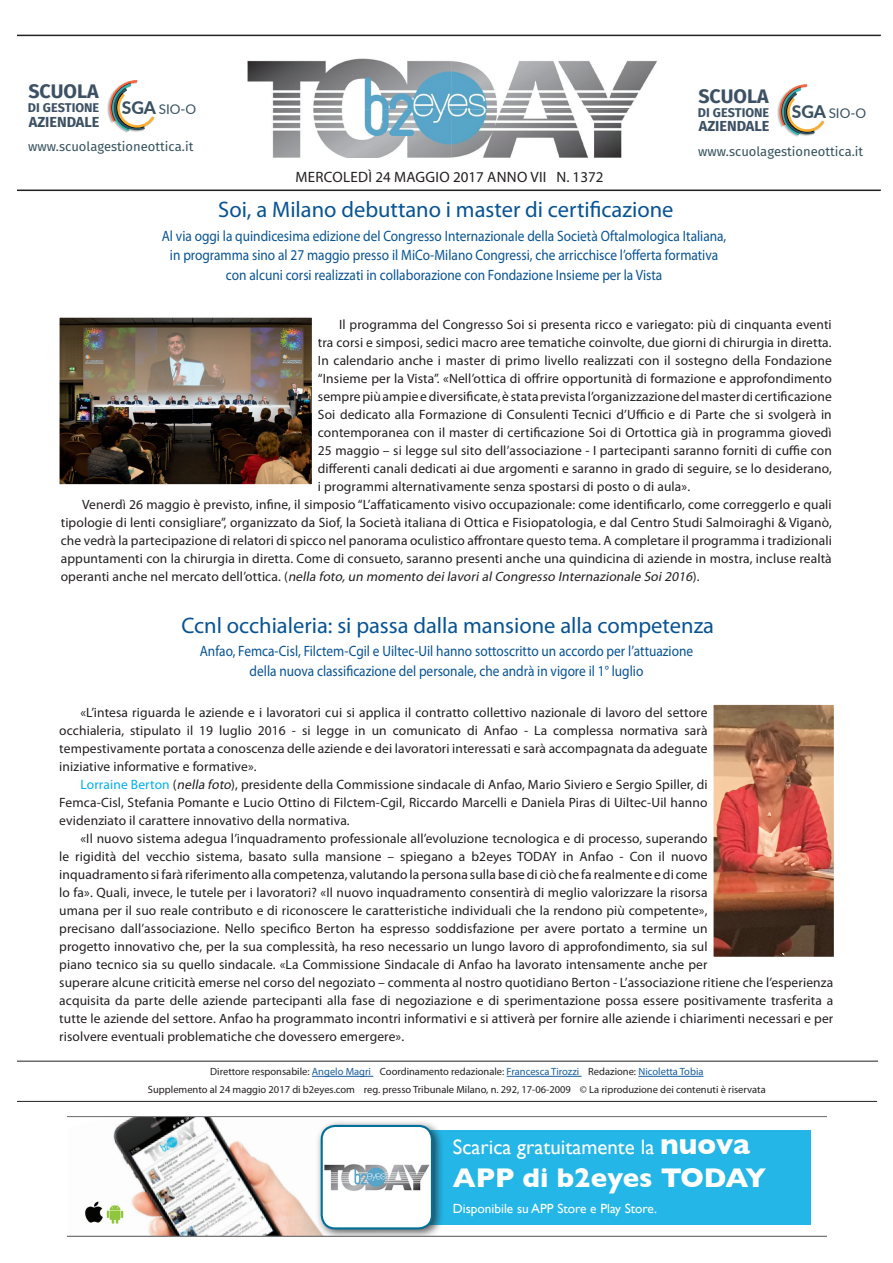
<style>
.page{position:relative;width:893px;height:1263px;background:#fff}
.page>*{position:absolute;margin:0;border:0;box-sizing:border-box;transform-origin:0 0}
.t1{font:700 27.6px "Gill Sans";color:#fff}
.t2{font:22.5px "Myriad Pro";color:#075394}
.t3{font:20.85px "Gill Sans";color:#fff}
.t4{font:700 19.65px "Fira Sans";color:#3c5165}
.t5{font:15px/19.5px "Myriad Pro";color:#075394;text-align:center;scale:.89 1}
.t6{font:15px "Myriad Pro";letter-spacing:.02em;color:#231f20}
.t7{font:700 14.55px "Fira Sans";color:#3c5165}
.t8{font:13.5px/18px "Myriad Pro";letter-spacing:.01em;color:#231f20;text-align:justify}
.t9{font:italic 13.5px "Myriad Pro";letter-spacing:-.2em;color:#231f20}
.t10{font:13.5px "Lato";color:#395161}
.t11{font:13.35px "Gill Sans";color:#fff}
.t12{font:13.05px "Fira Sans";color:#35525e}
.t13{font:700 12.75px "Fira Sans";color:#3c5165}
.t14{font:10.5px/18px "Myriad Pro";color:#231f20;text-align:center}
.s1{font-weight:800;font-size:17.4px}
.s2{font-style:normal}
.s3{color:#00aeef}
.s4{font-style:italic}
.s5{color:#175d9e}
.s6{font-weight:700;font-size:29.4px}
</style>
<div class="page">
<img style="left:247px;top:58px;width:410px;height:99px">
<hr style="left:17px;top:1101px;width:860px;height:1px;background:#231f20">
<hr style="left:312px;top:1076px;width:61px;height:1px;background:#175d9e">
<hr style="left:507px;top:1076px;width:75px;height:1px;background:#175d9e">
<hr style="left:638px;top:1076px;width:65px;height:1px;background:#175d9e">
<div style="left:108px;top:80px;width:46px;height:53px;background:#231f20;opacity:.31"></div>
<svg style="left:110px;top:80px;width:44px;height:51px"></svg>
<hr style="left:17px;top:190px;width:864px;height:1px;background:#231f20">
<hr style="left:17px;top:35px;width:864px;height:1px;background:#231f20">
<hr style="left:17px;top:1061px;width:861px;height:1px;background:#231f20">
<div style="left:777px;top:84px;width:47px;height:53px;background:#231f20;opacity:.31"></div>
<svg style="left:779px;top:84px;width:45px;height:51px"></svg>
<img style="left:68px;top:1117px;width:310px;height:119px">
<img style="left:93px;top:1197px;width:44px;height:33px">
<img style="left:83px;top:1202px;width:21px;height:20px">
<div style="left:411px;top:1131px;width:400px;height:94px;background:#24b6e7"></div>
<div style="left:315px;top:1119px;width:129px;height:118px;background:#231f20;opacity:.75"></div>
<img style="left:322px;top:1126px;width:110px;height:102px">
<div style="left:321px;top:1125px;width:112px;height:104px;border:2px solid #006f9a;border-radius:13px"></div>
<svg style="left:68px;top:1116px;width:758px;height:1px"></svg>
<svg style="left:68px;top:1236px;width:758px;height:1px"></svg>
<img style="left:61px;top:319px;width:250px;height:164px">
<div style="left:54px;top:312px;width:264px;height:178px;border:6px solid #fff"></div>
<img style="left:715px;top:706px;width:118px;height:250px">
<div style="left:708px;top:699px;width:132px;height:264px;border:6px solid #fff"></div>
<h3 class="t4" style="left:28px;top:75px;width:72px">SCUOLA</h3>
<p class="t7" style="left:29px;top:109px;width:72px">AZIENDALE</p>
<p class="t12" style="left:28px;top:137px;width:167px">www.scuolagestioneottica.it</p>
<p class="t13" style="left:28px;top:97px;width:73px">DI GESTIONE</p>
<p class="t10" style="left:122px;top:99px;width:76px"><span class="s1">SGA</span> SIO-O</p>
<p class="t6" style="left:295px;top:167px;width:310px">mercoledì 24 maggio 2017 ANNO VII N. 1372</p>
<h3 class="t4" style="left:698px;top:79px;width:72px">SCUOLA</h3>
<p class="t7" style="left:699px;top:114px;width:72px">AZIENDALE</p>
<p class="t12" style="left:698px;top:141px;width:167px">www.scuolagestioneottica.it</p>
<p class="t13" style="left:698px;top:101px;width:73px">DI GESTIONE</p>
<p class="t10" style="left:792px;top:103px;width:76px"><span class="s1">SGA</span> SIO-O</p>
<h2 class="t2" style="left:218px;top:196px;width:457px">Soi, a Milano debuttano i master di certificazione</h2>
<p class="t5" style="left:162px;top:226px;width:636px">Al via oggi la quindicesima edizione del Congresso I nternazionale della Società Oftalmologica Italiana, in programma sino al 27 maggio presso il MiCo-Milano Congressi, che arricchisce l’offerta formativa con alcuni corsi realizzati in collaborazione con Fondazione I nsieme per la Vista</p>
<p class="t8" style="left:339px;top:316px;width:494px">I l programma del Congresso Soi si presenta ricco e variegato: più di cinquanta eventi</p>
<p class="t8" style="left:318px;top:334px;width:515px">tra corsi e simposi, sedici macro aree tematiche coinvolte, due giorni di chirurgia in diretta.</p>
<p class="t8" style="left:318px;top:352px;width:515px">I n calendario anche i master di primo livello realizzati con il sostegno della Fondazione</p>
<p class="t8" style="left:318px;top:370px;width:515px">“I nsieme per la Vista”. «Nell’ottica di offrire opportunità di formazione e approfondimento</p>
<p class="t8" style="left:318px;top:388px;width:515px">sempre più ampie e diversificate, è stata prevista l’organizzazione del master di certificazione</p>
<p class="t8" style="left:318px;top:406px;width:515px">Soi dedicato alla Formazione di Consulenti Tecnici d’Ufficio e di Parte che si svolgerà in</p>
<p class="t8" style="left:318px;top:424px;width:515px">contemporanea con il master di certificazione Soi di Ortottica già in programma giovedì</p>
<p class="t8" style="left:318px;top:442px;width:515px">25 maggio – si legge sul sito dell’associazione - I partecipanti saranno forniti di cuffie con</p>
<p class="t8" style="left:318px;top:460px;width:515px">differenti canali dedicati ai due argomenti e saranno in grado di seguire, se lo desiderano,</p>
<p class="t8" style="left:318px;top:478px;width:374px">i programmi alternativamente senza spostarsi di posto o di aula».</p>
<p class="t8" style="left:82px;top:496px;width:751px">Venerdì 26 maggio è previsto, infine, il simposio “L’affaticamento visivo occupazionale: come identificarlo, come correggerlo e quali</p>
<p class="t8" style="left:61px;top:514px;width:772px">tipologie di lenti consigliare”, organizzato da Siof, la Società italiana di Ottica e Fisiopatologia, e dal Centro Studi Salmoiraghi &amp; Viganò,</p>
<p class="t8" style="left:61px;top:532px;width:773px">che vedrà la partecipazione di relatori di spicco nel panorama oculistico affrontare questo tema. A completare il programma i tradizionali</p>
<p class="t8" style="left:61px;top:549px;width:772px">appuntamenti con la chirurgia in diretta. Come di consueto, saranno presenti anche una quindicina di aziende in mostra, incluse realtà</p>
<p class="t9" style="left:61px;top:568px;width:640px"><span class="s2">o p e ra n t i a n c h e n e l m e rc a t o d e l l ’o tt i c a . (</span> nella foto,un momento deilavorialCongresso Internazionale Soi2016<span class="s2">) .</span></p>
<h2 class="t2" style="left:181px;top:612px;width:534px">Ccnl occhialeria: si passa dalla mansione alla competenza</h2>
<p class="t5" style="left:200px;top:641px;width:556px">Anfao, Femca-Cisl, Filctem-Cgil e Uiltec-Uil hanno sottoscritto un accordo per l’attuazione della nuova classificazione del personale, che andrà in vigore il 1° luglio</p>
<p class="t8" style="left:59px;top:703px;width:650px;text-indent:21px">«L’intesa riguarda le aziende e i lavoratori cui si applica il contratto collettivo nazionale di lavoro del settore occhialeria, stipulato il 19 luglio 2016 - si legge in un comunicato di Anfao - La complessa normativa sarà tempestivamente portata a conoscenza delle aziende e dei lavoratori interessati e sarà accompagnata da adeguate iniziative informative e formative».</p>
<p class="t8" style="left:59px;top:775px;width:650px;text-indent:21px"><span class="s3">Lorraine Berton</span> (<span class="s4">nella foto</span>), presidente della Commissione sindacale di Anfao, Mario Siviero e Sergio Spiller, di Femca-Cisl, Stefania Pomante e Lucio Ottino di Filctem-Cgil, Riccardo Marcelli e Daniela Piras di Uiltec-Uil hanno evidenziato il carattere innovativo della normativa.</p>
<p class="t8" style="left:59px;top:829px;width:650px;text-indent:21px">«I l nuovo sistema adegua l’inquadramento professionale all’evoluzione tecnologica e di processo, superando le rigidità del vecchio sistema, basato sulla mansione – spiegano a b2eyes TODA</p>
<p class="t8" style="left:59px;top:847px;width:776px;text-align:left;text-indent:490px">Y in Anfao - Con il nuovo<br>inquadramento si farà riferimento alla competenza, valutando la persona sulla base di ciò che fa realmente e di come<br>lo fa». Quali, invece, le tutele per i lavoratori? «I l nuovo inquadramento consentirà di meglio valorizzare la risorsa<br>umana per il suo reale contributo e di riconoscere le caratteristiche individuali che la rendono più competente»,<br>precisano dall’associazione. Nello specifico Berton ha espresso soddisfazione per avere portato a termine un<br>progetto innovativo che, per la sua complessità, ha reso necessario un lungo lavoro di approfondimento, sia sul<br>piano tecnico sia su quello sindacale. «La Commissione Sindacale di Anfao ha lavorato intensamente anche per<br>superare alcune criticità emerse nel corso del negoziato – commenta al nostro quotidiano Berton - L’associazione ritiene che l’esperienza acquisita da parte delle aziende partecipanti alla fase di negoziazione e di sperimentazione possa essere positivamente trasferita a tutte le aziende del settore. Anfao ha programmato incontri informativi e si attiverà per fornire alle aziende i chiarimenti necessari e per risolvere eventuali problematiche che dovessero emergere».</p>
<p class="t14" style="left:148px;top:1062px;width:619px">Direttore responsabile: <span class="s5">Angelo Magri</span> Coordinamento redazionale: <span class="s5">Francesca Tirozzi</span> Redazione: <span class="s5">Nicoletta Tobia<br></span>Supplemento al 24 maggio 2017 di b2eyes.com reg. presso Tribunale Milano, n. 292, 17-06-2009 © La riproduzione dei contenuti è riservata</p>
<h3 class="t3" style="left:453px;top:1134px;width:299px">Scarica gratuitamente la <span class="s6">nuova</span></h3>
<h1 class="t1" style="left:453px;top:1161px;width:315px">APP di b2eyes TODAY</h1>
<p class="t11" style="left:453px;top:1200px;width:206px">Disponibile su APP Store e Play Store.</p>
</div>
